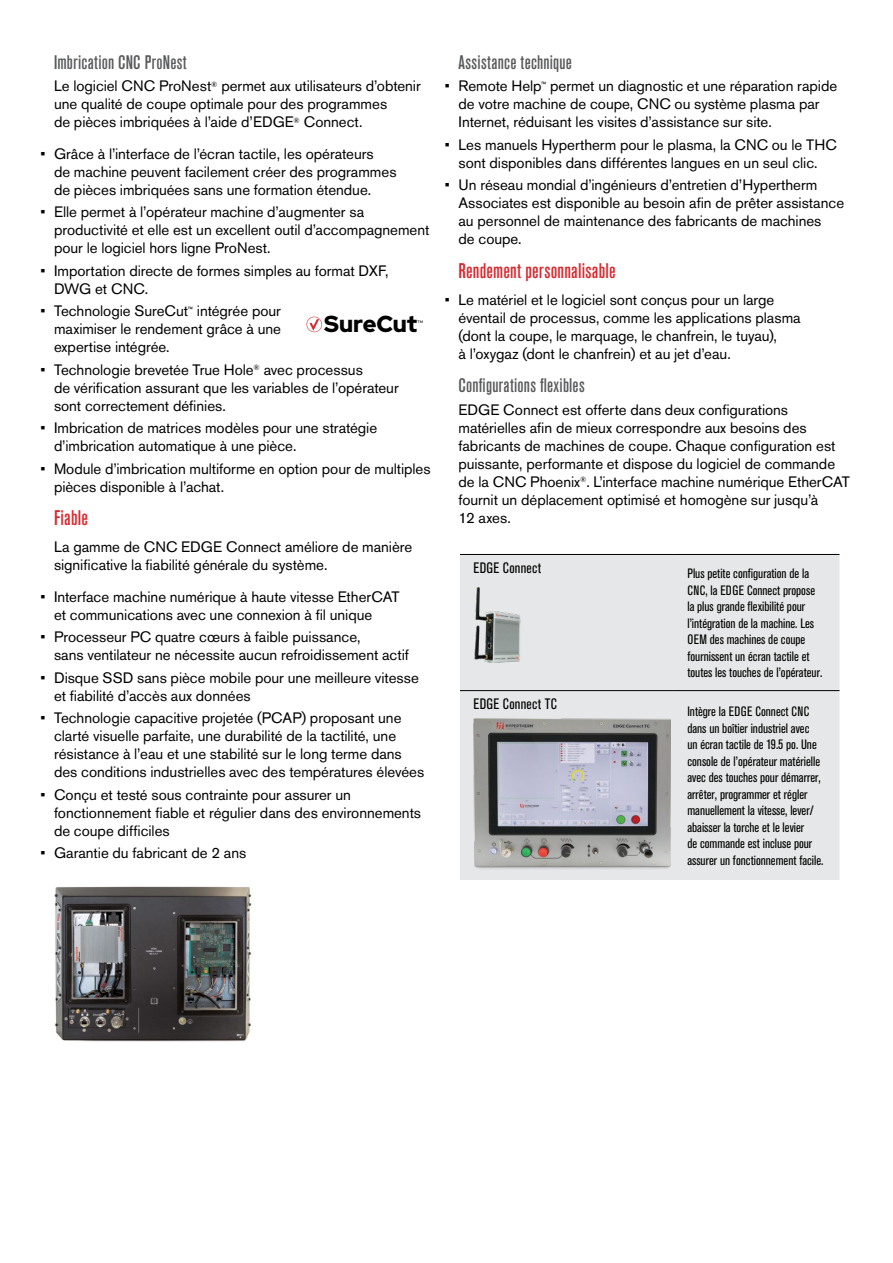
<style>
.page{position:relative;width:893px;height:1263px;background:#fff}
.page>*{position:absolute;margin:0;border:0;box-sizing:border-box;transform-origin:0 0}
.t1{font:900 23.1px "Red Hat Display";color:#000}
.t2{font:500 condensed 21px "Akzidenz Grotesk Pro";letter-spacing:.01em;color:#d7282e}
.t3{font:500 condensed 19.5px "Akzidenz Grotesk Pro";letter-spacing:.015em;color:#58595b}
.t4{font:15px/18px "Akzidenz Grotesk Pro";letter-spacing:-.005em;color:#000}
.t5{font:condensed 15px "Akzidenz Grotesk Pro";letter-spacing:.02em;color:#000}
.t6{font:condensed 13.5px/16.5px "Akzidenz Grotesk Pro";color:#000}
.t7{font:9.3px "Red Hat Display";color:#000}
</style>
<div class="page">
<svg style="left:307px;top:317px;width:15px;height:15px"></svg>
<img style="left:54px;top:886px;width:198px;height:156px">
<div style="left:460px;top:555px;width:379px;height:325px;background:#e6e7e8"></div>
<hr style="left:460px;top:554px;width:214px;height:1px;background:#000">
<hr style="left:674px;top:554px;width:165px;height:1px;background:#000">
<hr style="left:674px;top:690px;width:165px;height:1px;background:#000">
<hr style="left:460px;top:690px;width:214px;height:1px;background:#000">
<img style="left:469px;top:582px;width:55px;height:85px">
<img style="left:472px;top:718px;width:199px;height:151px">
<h3 class="t3" style="left:54px;top:49px;width:134px">Imbrication CNC ProNest</h3>
<p class="t4" style="left:54px;top:77px;width:368px">Le logiciel CNC ProNest<sup>®</sup> permet aux utilisateurs d’obtenir une qualité de coupe optimale pour des programmes<br>de pièces imbriquées à l’aide d’EDGE<sup>®</sup> Connect.</p>
<p class="t4" style="left:54px;top:144px;width:344px;text-indent:-13px">• Grâce à l’interface de l’écran tactile, les opérateurs<br>de machine peuvent facilement créer des programmes de pièces imbriquées sans une formation étendue.</p>
<p class="t4" style="left:54px;top:203px;width:377px;text-indent:-13px">• Elle permet à l’opérateur machine d’augmenter sa productivité et elle est un excellent outil d’accompagnement pour le logiciel hors ligne ProNest.</p>
<p class="t4" style="left:54px;top:261px;width:336px;text-indent:-13px">• Importation directe de formes simples au format DXF,<br>DWG et CNC.</p>
<p class="t4" style="left:54px;top:302px;width:229px;text-align:justify;text-indent:-13px">• Technologie SureCut<sup>™</sup> intégrée pour maximiser le rendement grâce à une expertise intégrée.</p>
<p class="t4" style="left:54px;top:360px;width:346px;text-indent:-13px">• Technologie brevetée True Hole<sup>®</sup> avec processus<br>de vérification assurant que les variables de l’opérateur sont correctement définies.</p>
<p class="t4" style="left:54px;top:419px;width:325px;text-indent:-13px">• Imbrication de matrices modèles pour une stratégie d’imbrication automatique à une pièce.</p>
<p class="t4" style="left:54px;top:459px;width:378px;text-indent:-13px">• Module d’imbrication multiforme en option pour de multiples pièces disponible à l’achat.</p>
<h2 class="t2" style="left:54px;top:504px;width:36px">Fiable</h2>
<p class="t4" style="left:54px;top:538px;width:360px">La gamme de CNC EDGE Connect améliore de manière significative la fiabilité générale du système.</p>
<p class="t4" style="left:54px;top:587px;width:347px;text-indent:-14px">• Interface machine numérique à haute vitesse EtherCAT et communications avec une connexion à fil unique</p>
<p class="t4" style="left:54px;top:628px;width:356px;text-indent:-14px">• Processeur PC quatre cœurs à faible puissance,<br>sans ventilateur ne nécessite aucun refroidissement actif</p>
<p class="t4" style="left:54px;top:668px;width:366px;text-indent:-14px">• Disque SSD sans pièce mobile pour une meilleure vitesse et fiabilité d’accès aux données</p>
<p class="t4" style="left:54px;top:709px;width:372px;text-indent:-14px">• Technologie capacitive projetée (PCAP) proposant une clarté visuelle parfaite, une durabilité de la tactilité, une résistance à l’eau et une stabilité sur le long terme dans des conditions industrielles avec des températures élevées</p>
<p class="t4" style="left:54px;top:785px;width:369px;text-indent:-14px">• Conçu et testé sous contrainte pour assurer un fonctionnement fiable et régulier dans des environnements de coupe difficiles</p>
<p class="t4" style="left:40px;top:844px;width:207px">• Garantie du fabricant de 2 ans</p>
<h1 class="t1" style="left:324px;top:309px;width:95px">SureCut</h1>
<p class="t7" style="left:417px;top:318px;width:8px">™</p>
<h3 class="t3" style="left:458px;top:49px;width:115px">Assistance technique</h3>
<p class="t4" style="left:458px;top:77px;width:380px;text-indent:-14px">• Remote Help<sup>™</sup> permet un diagnostic et une réparation rapide de votre machine de coupe, CNC ou système plasma par<br>Internet, réduisant les visites d’assistance sur site.</p>
<p class="t4" style="left:445px;top:135px;width:393px;text-align:center">• Les manuels Hypertherm pour le plasma, la CNC ou le THC sont disponibles dans différentes langues en un seul clic.</p>
<p class="t4" style="left:458px;top:176px;width:387px;text-indent:-14px">• Un réseau mondial d’ingénieurs d’entretien d’Hypertherm Associates est disponible au besoin afin de prêter assistance au personnel de maintenance des fabricants de machines<br>de coupe.</p>
<h2 class="t2" style="left:458px;top:257px;width:159px">Rendement personnalisable</h2>
<p class="t4" style="left:458px;top:290px;width:344px;text-indent:-14px">• Le matériel et le logiciel sont conçus pour un large éventail de processus, comme les applications plasma (dont la coupe, le marquage, le chanfrein, le tuyau),<br>à l’oxygaz (dont le chanfrein) et au jet d’eau.</p>
<h3 class="t3" style="left:458px;top:373px;width:128px">Configurations flexibles</h3>
<p class="t4" style="left:458px;top:400px;width:393px">EDGE Connect est offerte dans deux configurations matérielles afin de mieux correspondre aux besoins des fabricants de machines de coupe. Chaque configuration est puissante, performante et dispose du logiciel de commande de la CNC Phoenix<sup>®</sup>. L’interface machine numérique EtherCAT fournit un déplacement optimisé et homogène sur jusqu’à<br>12 axes.</p>
<p class="t5" style="left:473px;top:558px;width:69px">EDGE Connect</p>
<p class="t6" style="left:687px;top:565px;width:136px">Plus petite configuration de la<br>CNC, la EDGE Connect propose la plus grande flexibilité pour l’intégration de la machine. Les<br>OEM des machines de coupe fournissent un écran tactile et toutes les touches de l’opérateur.</p>
<p class="t5" style="left:473px;top:694px;width:85px">EDGE Connect TC</p>
<p class="t6" style="left:687px;top:703px;width:138px">Intègre la EDGE Connect CNC dans un boîtier industriel avec<br>un écran tactile de 19.5 po. Une console de l’opérateur matérielle avec des touches pour démarrer, arrêter, programmer et régler manuellement la vitesse, lever/ abaisser la torche et le levier<br>de commande est incluse pour assurer un fonctionnement facile.</p>
</div>
